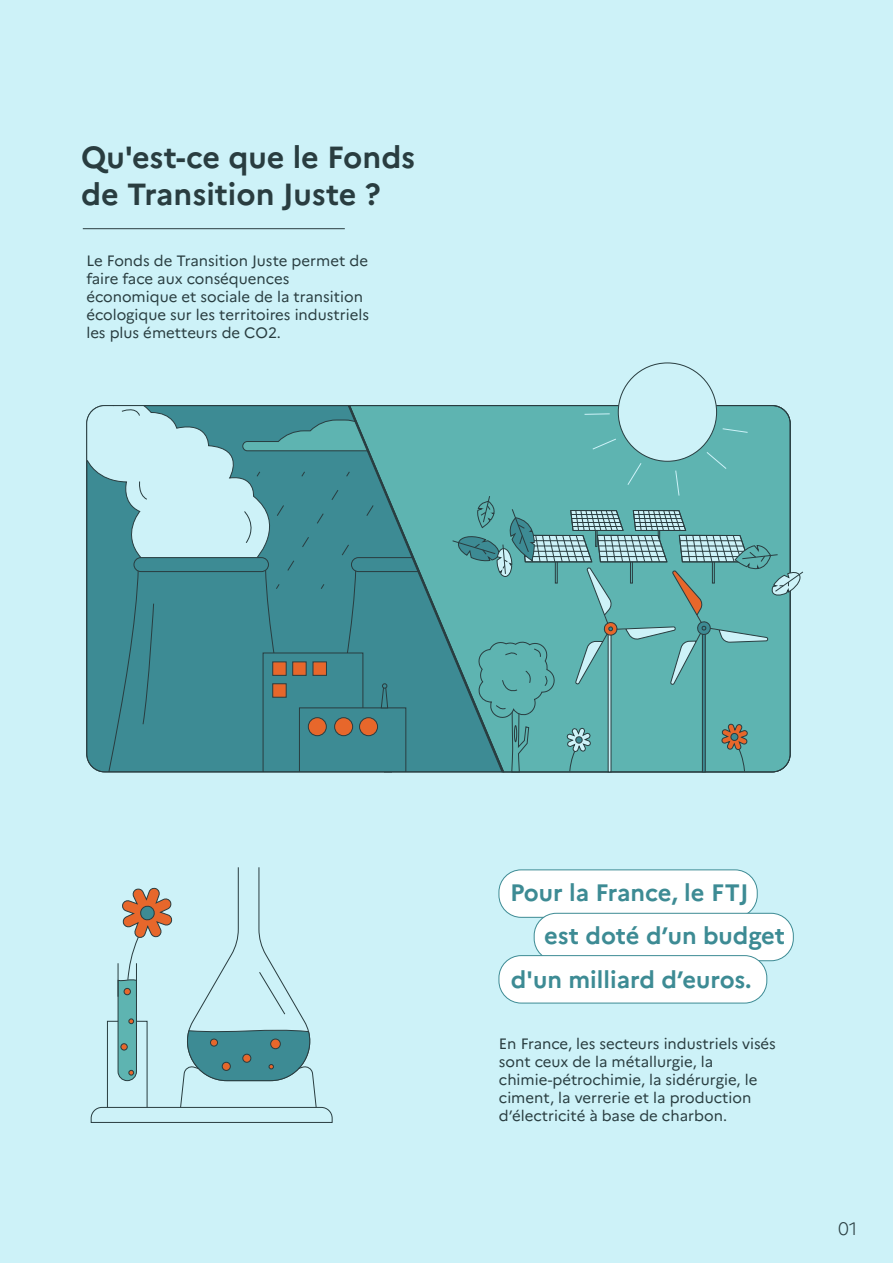
<style>
.page{position:relative;width:893px;height:1263px;background:#cdf2f8}
.page>*{position:absolute;margin:0;border:0;box-sizing:border-box;transform-origin:0 0}
.t1{font:700 30.6px/36.6px "Marianne";color:#293d40}
.t2{font:700 23.7px/42.5px "Marianne";color:#3d8b94}
.t3{font:300 18px "Marianne";color:#293d40}
.t4{font:15px/18px "Marianne";color:#293d40}
</style>
<div class="page">
<hr style="left:83px;top:228px;width:262px;height:1px;background:#293d40">
<div style="left:499px;top:870px;width:258px;height:47px;background:#fff;border-radius:22px"></div>
<div style="left:499px;top:869px;width:259px;height:49px;border:1px solid #3d8b94;border-radius:22px"></div>
<div style="left:534px;top:913px;width:259px;height:48px;background:#fff;border-radius:22px"></div>
<div style="left:534px;top:913px;width:260px;height:48px;border:1px solid #3d8b94;border-radius:22px"></div>
<div style="left:499px;top:956px;width:268px;height:47px;background:#fff;border-radius:22px"></div>
<div style="left:499px;top:955px;width:268px;height:48px;border:1px solid #3d8b94;border-radius:22px"></div>
<svg style="left:90px;top:867px;width:243px;height:256px"></svg>
<svg style="left:87px;top:406px;width:716px;height:367px;background:#5ea6a9"></svg>
<h1 class="t1" style="left:81px;top:139px;width:335px">Qu'est-ce que le Fonds de Transition Juste ?</h1>
<p class="t4" style="left:86px;top:251px;width:284px">Le Fonds de Transition Juste permet de faire face aux conséquences économique et sociale de la transition écologique sur les territoires industriels les plus émetteurs de CO2.</p>
<h2 class="t2" style="left:544px;top:871px;width:242px;text-indent:-34px">Pour la France, le FTJ est doté d’un budget</h2>
<h2 class="t2" style="left:511px;top:958px;width:242px">d'un milliard d’euros.</h2>
<p class="t4" style="left:499px;top:1034px;width:278px">En France, les secteurs industriels visés sont ceux de la métallurgie, la chimie-pétrochimie, la sidérurgie, le ciment, la verrerie et la production d’électricité à base de charbon.</p>
<p class="t3" style="left:838px;top:1217px;width:21px">01</p>
</div>
